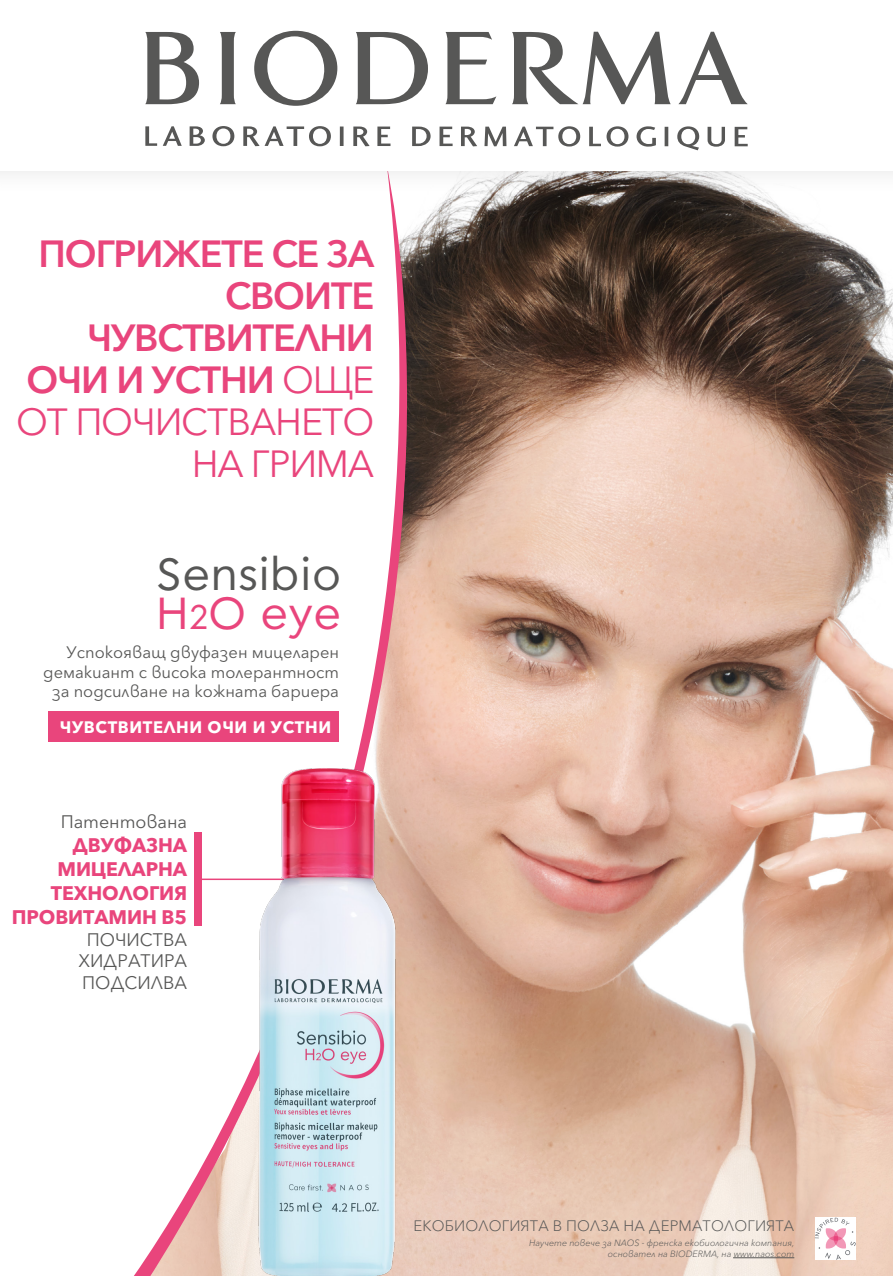
<style>
.page{position:relative;width:893px;height:1276px;background:#fff}
.page>*{position:absolute;margin:0;border:0;box-sizing:border-box;transform-origin:0 0}
.t1{font:43.5px/39px "Bioderma";letter-spacing:.025em;color:#575756}
.t2{font:600 37.5px/42px "Avenir Next Cyr";letter-spacing:-.03em;color:#e9457c;text-align:right}
.t3{font:700 19.5px/24px "Avenir Next Cyr";letter-spacing:-.005em;color:#e9457c;text-align:right}
.t4{font:18px/21.8px "Avenir Next Cyr";color:#575756;text-align:center}
.t5{font:16.5px/19.5px "Avenir Next Cyr";color:#575756;text-align:right}
.t6{font:700 16.5px "Avenir Next Cyr";letter-spacing:.04em;color:#fff}
.t7{font:300 15px "Avenir Next Cyr";letter-spacing:.01em;color:#575756}
.t8{font:italic 300 9px/10.5px "Avenir Next Cyr";color:#575756;text-align:right}
.s1{font-weight:400}
.s2{color:#e9457c}
.s3{font-size:33px;color:#e9457c}
</style>
<div class="page">
<img style="left:423px;top:196px;width:470px;height:1080px">
<svg style="left:134px;top:196px;width:289px;height:1080px"></svg>
<div style="left:0;top:0;width:893px;height:196px;background:#000;opacity:.1"></div>
<div style="left:0;top:0;width:893px;height:170px;background:#fff"></div>
<svg style="left:254px;top:31px;width:83px;height:75px"></svg>
<svg style="left:678px;top:32px;width:70px;height:72px"></svg>
<svg style="left:145px;top:32px;width:54px;height:72px"></svg>
<svg style="left:445px;top:32px;width:51px;height:72px"></svg>
<svg style="left:356px;top:32px;width:72px;height:72px"></svg>
<svg style="left:220px;top:32px;width:16px;height:72px"></svg>
<svg style="left:512px;top:32px;width:159px;height:72px"></svg>
<svg style="left:145px;top:126px;width:12px;height:20px"></svg>
<svg style="left:163px;top:126px;width:19px;height:20px"></svg>
<svg style="left:190px;top:126px;width:15px;height:20px"></svg>
<svg style="left:212px;top:126px;width:22px;height:20px"></svg>
<svg style="left:243px;top:126px;width:88px;height:20px"></svg>
<svg style="left:340px;top:126px;width:4px;height:20px"></svg>
<svg style="left:353px;top:126px;width:17px;height:20px"></svg>
<svg style="left:377px;top:127px;width:13px;height:19px"></svg>
<svg style="left:412px;top:127px;width:19px;height:19px"></svg>
<svg style="left:440px;top:127px;width:13px;height:19px"></svg>
<svg style="left:461px;top:127px;width:16px;height:19px"></svg>
<svg style="left:484px;top:127px;width:22px;height:19px"></svg>
<svg style="left:514px;top:126px;width:66px;height:21px"></svg>
<svg style="left:589px;top:127px;width:12px;height:19px"></svg>
<svg style="left:607px;top:126px;width:21px;height:21px"></svg>
<svg style="left:637px;top:126px;width:19px;height:21px"></svg>
<hr style="left:665px;top:127px;width:3px;height:19px;background:#575756">
<svg style="left:677px;top:126px;width:22px;height:24px"></svg>
<svg style="left:707px;top:127px;width:18px;height:20px"></svg>
<svg style="left:735px;top:127px;width:13px;height:19px"></svg>
<hr style="left:198px;top:878px;width:92px;height:2px;background:#e9457c">
<div style="left:195px;top:832px;width:7px;height:94px;background:#e9457c"></div>
<div style="left:48px;top:711px;width:291px;height:31px;background:#e9457c"></div>
<img style="left:247px;top:755px;width:159px;height:521px">
<svg style="left:815px;top:1217px;width:41px;height:42px"></svg>
<hr style="left:733px;top:1257px;width:61px;height:1px;background:#575756">
<h2 class="t2" style="left:16px;top:230px;width:360px">ПОГРИЖЕТЕ СЕ ЗА<br>СВОИТЕ<br>ЧУВСТВИТЕЛНИ<br>ОЧИ И УСТНИ <span class="s1">ОЩЕ<br>ОТ ПОЧИСТВАНЕТО<br>НА ГРИМА</span></h2>
<h1 class="t1" style="left:156px;top:555px;width:187px">Sensibio<br><span class="s2">H</span><span class="s3">2</span><span class="s2">O eye</span></h1>
<p class="t5" style="left:43px;top:641px;width:297px">Успокояващ двуфазен мицеларен демакиант с висока толерантност за подсилване на кожната бариера</p>
<p class="t6" style="left:60px;top:713px;width:273px">ЧУВСТВИТЕЛНИ ОЧИ И УСТНИ</p>
<p class="t4" style="left:61px;top:809px;width:128px">Патентована</p>
<p class="t3" style="left:12px;top:831px;width:177px">ДВУФАЗНА<br>МИЦЕЛАРНА<br>ТЕХНОЛОГИЯ<br>ПРОВИТАМИН В5</p>
<p class="t4" style="left:78px;top:927px;width:110px">ПОЧИСТВА<br>ХИДРАТИРА<br>ПОДСИЛВА</p>
<p class="t7" style="left:413px;top:1214px;width:382px">ЕКОБИОЛОГИЯТА В ПОЛЗА НА ДЕРМАТОЛОГИЯТА</p>
<p class="t8" style="left:529px;top:1237px;width:267px">Научете повече за NAOS - френска екобиологична компания, основател на BIODERMA, на www.naos.com</p>
</div>
